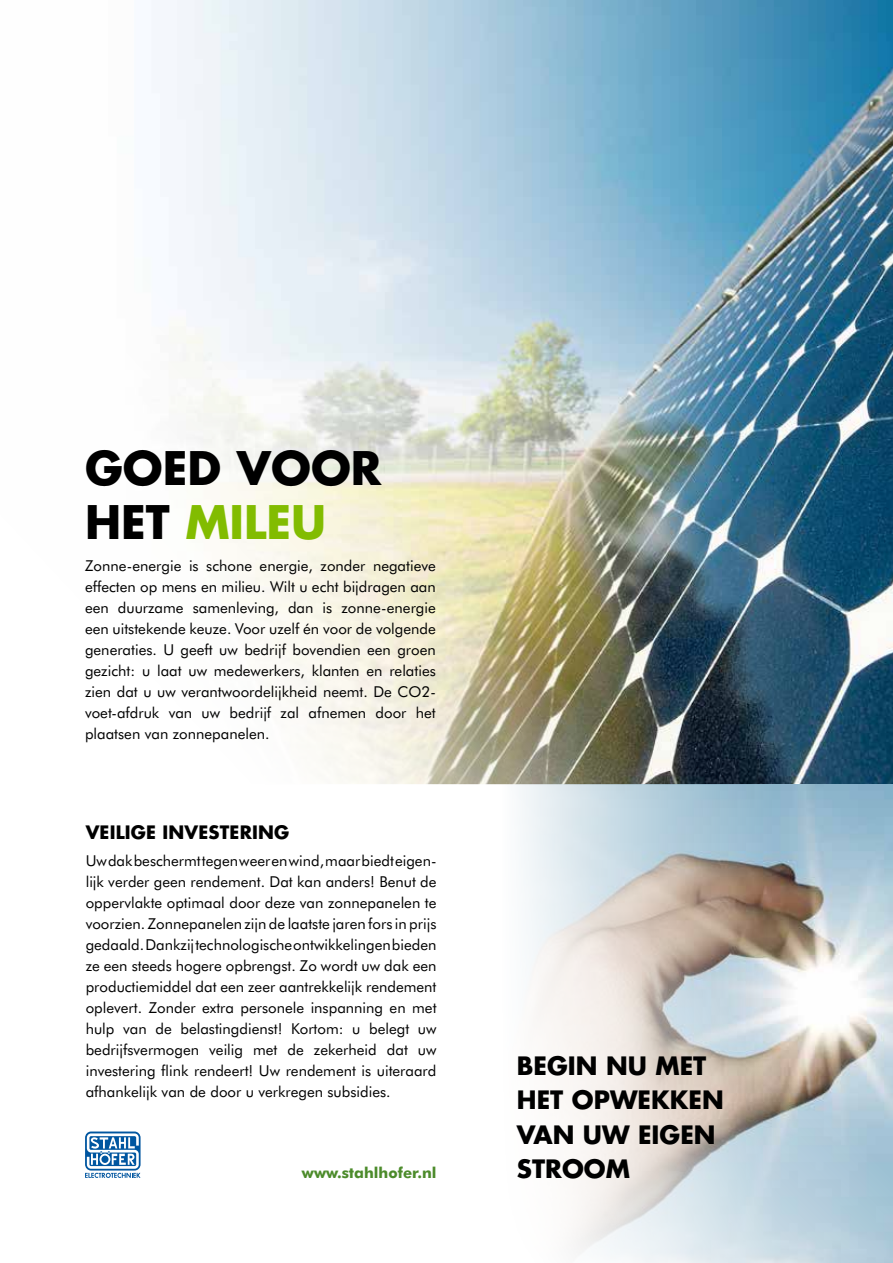
<style>
.page{position:relative;width:893px;height:1263px;background:#fff}
.page>*{position:absolute;margin:0;border:0;box-sizing:border-box;transform-origin:0 0}
.t1{font:700 45px/54px "Futura";color:#000}
.t2{font:700 24.6px/34.2px "Futura";color:#000}
.t3{font:700 18px "Futura";letter-spacing:.01em;color:#000}
.t4{font:15px/21px "Futura BT";color:#000;text-align:justify}
.t5{font:700 15px "Futura BT";color:#4c8b2b}
.s1{color:#82bc00}
</style>
<div class="page">
<img style="left:152px;top:0;width:741px;height:784px">
<img style="left:471px;top:784px;width:422px;height:479px">
<svg style="left:85px;top:1131px;width:56px;height:47px"></svg>
<h1 class="t1" style="left:85px;top:440px;width:298px">GOED VOOR<br>HET <span class="s1">MILEU</span></h1>
<p class="t4" style="left:85px;top:555px;width:352px">Zonne-energie is schone energie, zonder negatieve effecten op mens en milieu. Wilt u echt bijdragen aan een duurzame samenleving, dan is zonne-energie een uitstekende keuze. Voor uzelf én voor de volgende generaties. U geeft uw bedrijf bovendien een groen gezicht: u laat uw medewerkers, klanten en relaties zien dat u uw verantwoordelijkheid neemt. De CO2- voet-afdruk van uw bedrijf zal afnemen door het plaatsen van zonnepanelen.</p>
<p class="t3" style="left:86px;top:820px;width:205px">VEILIGE INVESTERING</p>
<p class="t4" style="left:86px;top:850px;width:352px">Uw dak beschermt tegen weer en wind, maar biedt eigen&shy;lijk verder geen rendement. Dat kan anders! Benut de oppervlakte optimaal door deze van zonnepanelen te voorzien. Zonnepanelen zijn de laatste jaren fors in prijs gedaald. Dankzij technologische ontwikkelingen bieden ze een steeds hogere opbrengst. Zo wordt uw dak een productiemiddel dat een zeer aantrekkelijk rendement oplevert. Zonder extra personele inspanning en met hulp van de belastingdienst! Kortom: u belegt uw bedrijfsvermogen veilig met de zekerheid dat uw investering flink rendeert! Uw rendement is uiteraard afhankelijk van de door u verkregen subsidies.</p>
<p class="t5" style="left:302px;top:1163px;width:136px">www.stahlhofer.nl</p>
<h2 class="t2" style="left:517px;top:1048px;width:208px">BEGIN NU MET<br>HET OPWEKKEN<br>VAN UW EIGEN<br>STROOM</h2>
</div>
